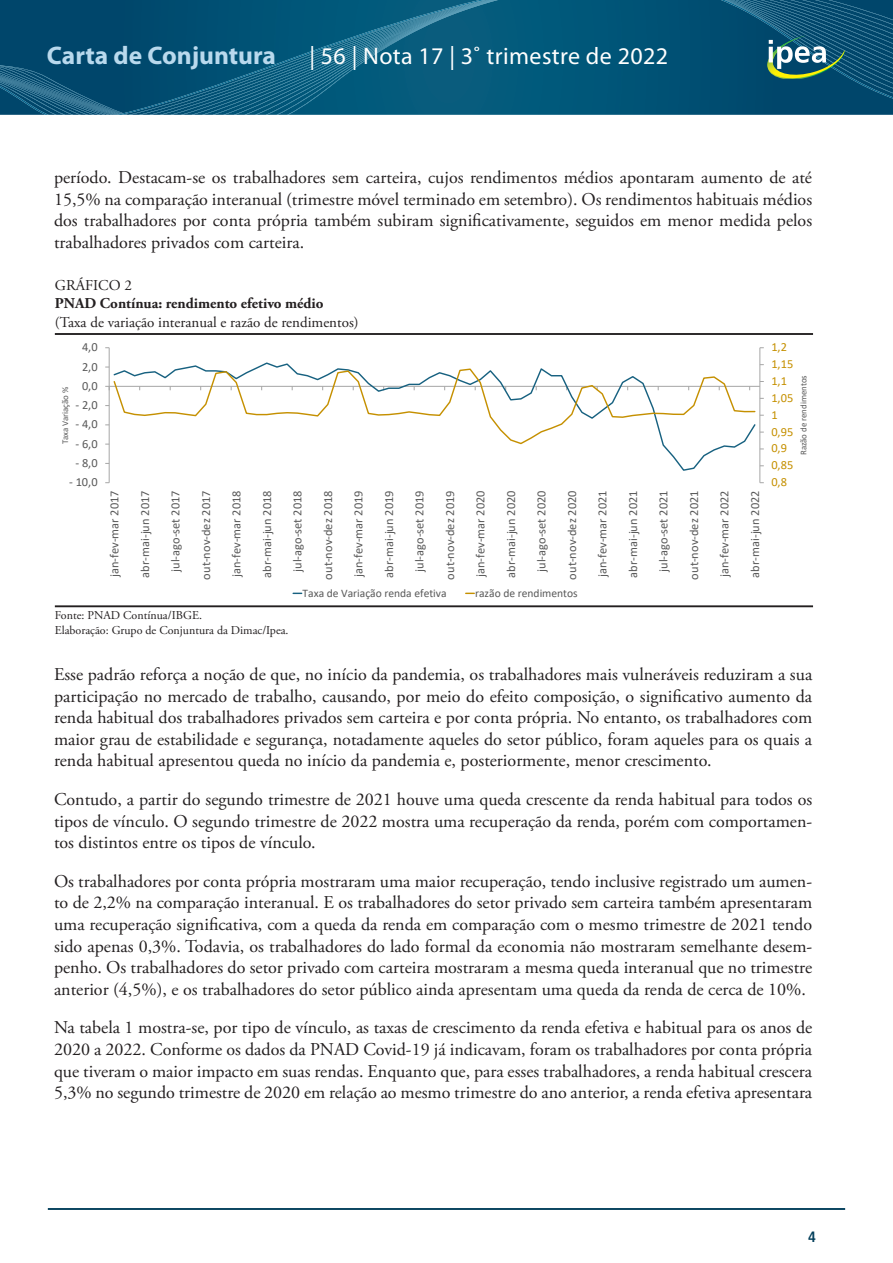
<style>
.page{position:relative;width:893px;height:1263px;background:#fff}
.page>*{position:absolute;margin:0;border:0;box-sizing:border-box;transform-origin:0 0}
.t1{font:700 25.5px "Myriad Pro";color:#b9d9ed}
.t2{font:24px "Myriad Pro";letter-spacing:.015em;color:#fff}
.corpo_de_texto{font:18px/21.6px "Adobe Garamond Pro";color:#231f20;text-align:justify}
.t3{font:15px "Adobe Garamond Pro";color:#231f20}
.t4{font:700 15px "Adobe Garamond Pro";color:#231f20}
.t5{font:700 condensed 15px "Frutiger LT Pro";color:#013d59}
.t6{font:12.45px "Calibri";color:#595959}
.t7{font:12.45px "Calibri";letter-spacing:.005em;color:#c59000}
.t8{font:12px "Adobe Garamond Pro";color:#231f20}
.t9{font:11.55px "Calibri";color:#595959}
.t10{font:8.85px "Calibri";color:#595959}
</style>
<div class="page">
<svg style="left:498px;top:0;width:395px;height:115px;background:#015376"></svg>
<svg style="left:0;top:0;width:498px;height:115px;background:#095779"></svg>
<hr style="left:48px;top:1208px;width:797px;height:2px;background:#013d59">
<svg style="left:721px;top:0;width:172px;height:100px;background:#165876"></svg>
<hr style="left:55px;top:605px;width:758px;height:2px;background:#231f20">
<hr style="left:55px;top:333px;width:758px;height:2px;background:#231f20">
<hr style="left:760px;top:348px;width:1px;height:135px;background:#a6a6a6">
<hr style="left:109px;top:348px;width:1px;height:135px;background:#a6a6a6">
<hr style="left:109px;top:386px;width:651px;height:1px;background:#a6a6a6">
<svg style="left:182px;top:362px;width:575px;height:109px"></svg>
<svg style="left:112px;top:368px;width:644px;height:77px"></svg>
<h1 class="t1" style="left:47px;top:39px;width:230px">Carta de Conjuntura</h1>
<h2 class="t2" style="left:309px;top:41px;width:360px">| 56 | Nota 17 | 3˚ trimestre de 2022</h2>
<p class="corpo_de_texto" style="left:54px;top:167px;width:760px">período. Destacam-se os trabalhadores sem carteira, cujos rendimentos médios apontaram aumento de até 15,5% na comparação interanual (trimestre móvel terminado em setembro). Os rendimentos habituais médios dos trabalhadores por conta própria também subiram significativamente, seguidos em menor medida pelos trabalhadores privados com carteira.</p>
<p class="t3" style="left:55px;top:277px;width:79px">GRÁFICO 2</p>
<p class="t4" style="left:55px;top:295px;width:270px">PNAD Contínua: rendimento efetivo médio</p>
<p class="t3" style="left:55px;top:313px;width:305px">(Taxa de variação interanual e razão de rendimentos)</p>
<p class="t6" style="left:82px;top:338px;width:17px">4,0</p>
<p class="t6" style="left:82px;top:358px;width:17px">2,0</p>
<p class="t6" style="left:82px;top:377px;width:17px">0,0</p>
<p class="t10" style="left:59px;top:444px;width:58px;rotate:-90deg">Taxa Variação %</p>
<p class="t6" style="left:75px;top:396px;width:24px">- 2,0</p>
<p class="t6" style="left:75px;top:416px;width:24px">- 4,0</p>
<p class="t6" style="left:75px;top:435px;width:24px">- 6,0</p>
<p class="t6" style="left:75px;top:454px;width:24px">- 8,0</p>
<p class="t6" style="left:69px;top:473px;width:30px">- 10,0</p>
<p class="t6" style="left:106px;top:577px;width:88px;rotate:-90deg">jan-fev-mar 2017</p>
<p class="t6" style="left:136px;top:577px;width:89px;rotate:-90deg">abr-mai-jun 2017</p>
<p class="t6" style="left:167px;top:572px;width:83px;rotate:-90deg">jul-ago-set 2017</p>
<p class="t6" style="left:197px;top:579px;width:90px;rotate:-90deg">out-nov-dez 2017</p>
<p class="t6" style="left:228px;top:577px;width:88px;rotate:-90deg">jan-fev-mar 2018</p>
<p class="t6" style="left:258px;top:577px;width:89px;rotate:-90deg">abr-mai-jun 2018</p>
<p class="t6" style="left:289px;top:572px;width:83px;rotate:-90deg">jul-ago-set 2018</p>
<p class="t6" style="left:319px;top:579px;width:90px;rotate:-90deg">out-nov-dez 2018</p>
<p class="t6" style="left:350px;top:577px;width:88px;rotate:-90deg">jan-fev-mar 2019</p>
<p class="t6" style="left:380px;top:577px;width:89px;rotate:-90deg">abr-mai-jun 2019</p>
<p class="t6" style="left:411px;top:572px;width:83px;rotate:-90deg">jul-ago-set 2019</p>
<p class="t6" style="left:441px;top:579px;width:90px;rotate:-90deg">out-nov-dez 2019</p>
<p class="t6" style="left:472px;top:577px;width:88px;rotate:-90deg">jan-fev-mar 2020</p>
<p class="t6" style="left:502px;top:577px;width:89px;rotate:-90deg">abr-mai-jun 2020</p>
<p class="t6" style="left:533px;top:572px;width:83px;rotate:-90deg">jul-ago-set 2020</p>
<p class="t6" style="left:563px;top:579px;width:90px;rotate:-90deg">out-nov-dez 2020</p>
<p class="t6" style="left:594px;top:577px;width:88px;rotate:-90deg">jan-fev-mar 2021</p>
<p class="t6" style="left:624px;top:577px;width:89px;rotate:-90deg">abr-mai-jun 2021</p>
<p class="t6" style="left:655px;top:572px;width:83px;rotate:-90deg">jul-ago-set 2021</p>
<p class="t6" style="left:685px;top:579px;width:90px;rotate:-90deg">out-nov-dez 2021</p>
<p class="t6" style="left:716px;top:577px;width:88px;rotate:-90deg">jan-fev-mar 2022</p>
<p class="t6" style="left:746px;top:577px;width:89px;rotate:-90deg">abr-mai-jun 2022</p>
<p class="t9" style="left:303px;top:585px;width:146px">Taxa de Variação renda efetiva</p>
<p class="t9" style="left:475px;top:585px;width:104px">razão de rendimentos</p>
<p class="t8" style="left:55px;top:608px;width:149px">Fonte: PNAD Contínua/IBGE.</p>
<p class="t8" style="left:55px;top:623px;width:235px">Elaboração: Grupo de Conjuntura da Dimac/Ipea.</p>
<p class="t7" style="left:771px;top:338px;width:17px">1,2</p>
<p class="t7" style="left:771px;top:355px;width:23px">1,15</p>
<p class="t7" style="left:771px;top:372px;width:17px">1,1</p>
<p class="t7" style="left:771px;top:389px;width:23px">1,05</p>
<p class="t7" style="left:771px;top:406px;width:8px">1</p>
<p class="t7" style="left:771px;top:423px;width:23px">0,95</p>
<p class="t7" style="left:771px;top:440px;width:17px">0,9</p>
<p class="t7" style="left:771px;top:457px;width:23px">0,85</p>
<p class="t7" style="left:771px;top:473px;width:17px">0,8</p>
<p class="t10" style="left:797px;top:455px;width:82px;rotate:-90deg">Razão de rendimentos</p>
<p class="corpo_de_texto" style="left:54px;top:664px;width:760px">Esse padrão reforça a noção de que, no início da pandemia, os trabalhadores mais vulneráveis reduziram a sua participação no mercado de trabalho, causando, por meio do efeito composição, o significativo aumento da renda habitual dos trabalhadores privados sem carteira e por conta própria. No entanto, os trabalhadores com maior grau de estabilidade e segurança, notadamente aqueles do setor público, foram aqueles para os quais a renda habitual apresentou queda no início da pandemia e, posteriormente, menor crescimento.</p>
<p class="corpo_de_texto" style="left:54px;top:789px;width:760px">Contudo, a partir do segundo trimestre de 2021 houve uma queda crescente da renda habitual para todos os tipos de vínculo. O segundo trimestre de 2022 mostra uma recuperação da renda, porém com comportamen&shy;tos distintos entre os tipos de vínculo.</p>
<p class="corpo_de_texto" style="left:54px;top:871px;width:760px">Os trabalhadores por conta própria mostraram uma maior recuperação, tendo inclusive registrado um aumen&shy;to de 2,2% na comparação interanual. E os trabalhadores do setor privado sem carteira também apresentaram uma recuperação significativa, com a queda da renda em comparação com o mesmo trimestre de 2021 tendo sido apenas 0,3%. Todavia, os trabalhadores do lado formal da economia não mostraram semelhante desem&shy;penho. Os trabalhadores do setor privado com carteira mostraram a mesma queda interanual que no trimestre anterior (4,5%), e os trabalhadores do setor público ainda apresentam uma queda da renda de cerca de 10%.</p>
<p class="corpo_de_texto" style="left:54px;top:1017px;width:760px">Na tabela 1 mostra-se, por tipo de vínculo, as taxas de crescimento da renda efetiva e habitual para os anos de 2020 a 2022. Conforme os dados da PNAD Covid-19 já indicavam, foram os trabalhadores por conta própria que tiveram o maior impacto em suas rendas. Enquanto que, para esses trabalhadores, a renda habitual crescera 5,3% no segundo trimestre de 2020 em relação ao mesmo trimestre do ano anterior, a renda efetiva apresentara</p>
<p class="t5" style="left:808px;top:1228px;width:9px">4</p>
</div>
